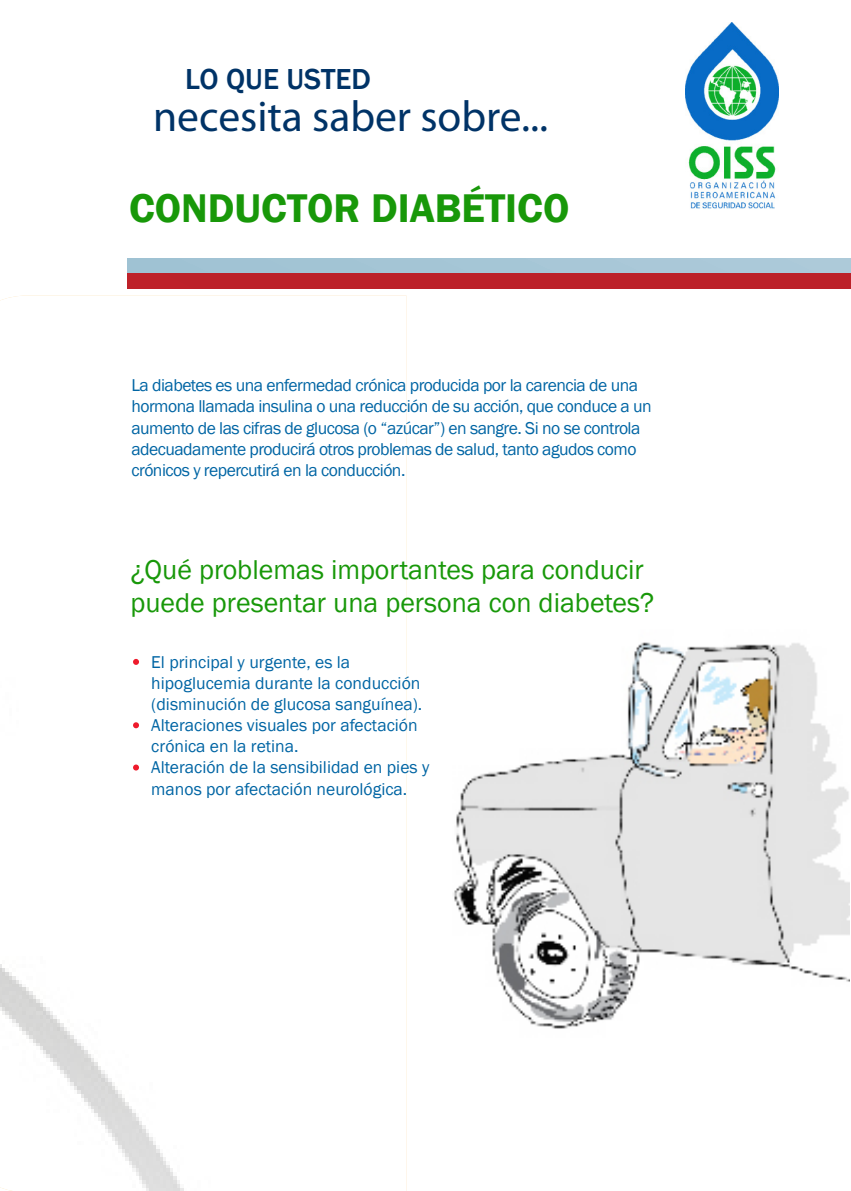
<style>
.page{position:relative;width:851px;height:1191px;background:#fff}
.page>*{position:absolute;margin:0;border:0;box-sizing:border-box;transform-origin:0 0}
.t1{font:43.4px "Myriad Pro";color:#003367}
.t2{font:600 41.2px "Franklin Gothic";color:#189809}
.t3{font:500 29.8px "Franklin Gothic";color:#003367}
.t4{font:28px/33.6px "Franklin Gothic";color:#189809}
.t5{font:17.6px/21.2px "Franklin Gothic";letter-spacing:-.03em;color:#0065a4}
.t6{font:17.6px/21.2px "Franklin Gothic";color:#0065a4}
</style>
<div class="page">
<div style="left:127px;top:258px;width:723px;height:15px;background:#a5c6d6"></div>
<div style="left:127px;top:273px;width:723px;height:15px;background:#bc2129"></div>
<img style="left:0;top:295px;width:406px;height:896px">
<img style="left:685px;top:23px;width:93px;height:186px">
<img style="left:453px;top:642px;width:395px;height:387px">
<svg style="left:133px;top:659px;width:6px;height:6px"></svg>
<svg style="left:133px;top:722px;width:6px;height:6px"></svg>
<svg style="left:133px;top:764px;width:6px;height:6px"></svg>
<p class="t3" style="left:185px;top:61px;width:187px">LO QUE USTED</p>
<p class="t1" style="left:153px;top:92px;width:396px">necesita saber sobre...</p>
<p class="t2" style="left:129px;top:183px;width:441px">CONDUCTOR DIABÉTICO</p>
<p class="t5" style="left:131px;top:375px;width:522px">La diabetes es una enfermedad crónica producida por la carencia de una hormona llamada insulina o una reducción de su acción, que conduce a un aumento de las cifras de glucosa (o “azúcar”) en sangre. Si no se controla adecuadamente producirá otros problemas de salud, tanto agudos como crónicos y repercutirá en la conducción.</p>
<p class="t4" style="left:130px;top:553px;width:525px">¿Qué problemas importantes para conducir puede presentar una persona con diabetes?</p>
<p class="t6" style="left:151px;top:651px;width:272px">El principal y urgente, es la hipoglucemia durante la conducción (disminución de glucosa sanguínea).</p>
<p class="t6" style="left:151px;top:715px;width:268px">Alteraciones visuales por afectación crónica en la retina.</p>
<p class="t6" style="left:151px;top:757px;width:279px">Alteración de la sensibilidad en pies y manos por afectación neurológica.</p>
</div>
